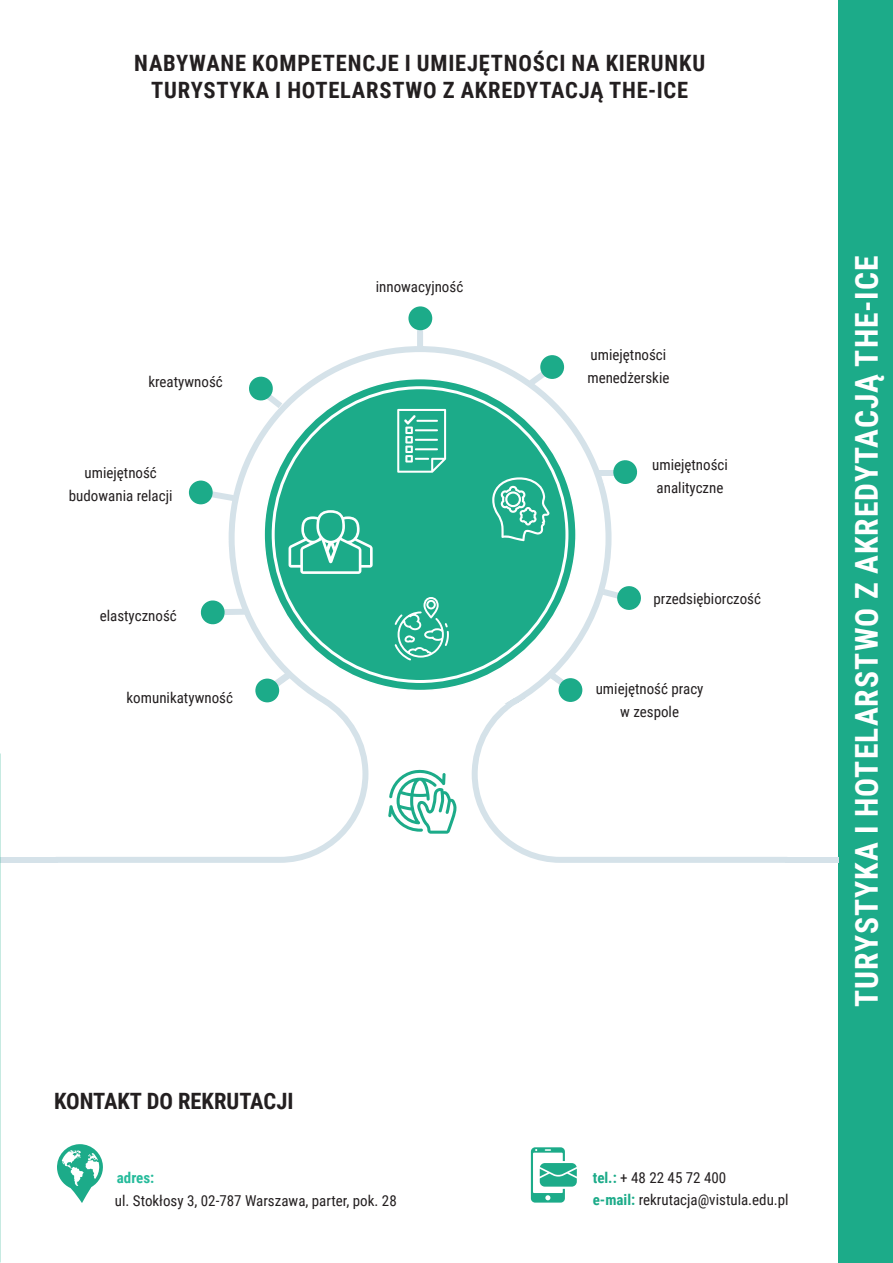
<style>
.page{position:relative;width:893px;height:1263px;background:#fff}
.page>*{position:absolute;margin:0;border:0;box-sizing:border-box;transform-origin:0 0}
.t1{font:700 31.5px "Roboto Condensed";letter-spacing:.035em;color:#fff}
.t2{font:700 22.5px/27px "Roboto Condensed";letter-spacing:.035em;color:#231f20;text-align:center}
.t3{font:700 22.5px "Roboto Condensed";color:#231f20}
.t4{font:15px/22.5px "Roboto Condensed";color:#231f20;text-align:center}
.t5{font:700 15px "Roboto Condensed";color:#26bb9b}
.s1{font-weight:700;color:#1cab89}
</style>
<div class="page">
<svg style="left:531px;top:1147px;width:46px;height:55px"></svg>
<svg style="left:57px;top:1144px;width:46px;height:59px"></svg>
<div style="left:839px;top:0;width:54px;height:1263px;background:#1cab89"></div>
<div style="left:0;top:857px;width:57px;height:6px;background:#d5e2e9"></div>
<div style="left:785px;top:857px;width:54px;height:6px;background:#d5e2e9"></div>
<svg style="left:57px;top:324px;width:728px;height:539px"></svg>
<div style="left:264px;top:379px;width:312px;height:311px;background:#1cab89;border-radius:50%"></div>
<svg style="left:289px;top:510px;width:84px;height:64px"></svg>
<svg style="left:492px;top:477px;width:57px;height:64px"></svg>
<svg style="left:505px;top:704px;width:42px;height:30px"></svg>
<svg style="left:397px;top:409px;width:49px;height:64px"></svg>
<div style="left:408px;top:306px;width:24px;height:24px;background:#1cab89;border-radius:50%"></div>
<svg style="left:269px;top:672px;width:22px;height:18px"></svg>
<div style="left:225px;top:609px;width:21px;height:6px;background:#d5e2e9"></div>
<svg style="left:549px;top:672px;width:21px;height:18px"></svg>
<div style="left:255px;top:678px;width:24px;height:24px;background:#1cab89;border-radius:50%"></div>
<div style="left:559px;top:678px;width:23px;height:24px;background:#1cab89;border-radius:50%"></div>
<svg style="left:247px;top:375px;width:35px;height:33px"></svg>
<svg style="left:529px;top:368px;width:21px;height:17px"></svg>
<div style="left:540px;top:355px;width:24px;height:24px;background:#1cab89;border-radius:50%"></div>
<svg style="left:603px;top:585px;width:39px;height:26px"></svg>
<div style="left:599px;top:470px;width:21px;height:5px;background:#d5e2e9"></div>
<svg style="left:602px;top:459px;width:37px;height:27px"></svg>
<svg style="left:394px;top:597px;width:55px;height:64px"></svg>
<svg style="left:204px;top:531px;width:25px;height:17px"></svg>
<svg style="left:200px;top:599px;width:26px;height:26px"></svg>
<svg style="left:212px;top:491px;width:22px;height:10px"></svg>
<div style="left:189px;top:480px;width:24px;height:24px;background:#1cab89;border-radius:50%"></div>
<p class="t2" style="left:134px;top:49px;width:572px">NABYWANE KOMPETENCJE I UMIEJĘTNOŚCI NA KIERUNKU<br>TURYSTYKA I HOTELARSTWO Z AKREDYTACJĄ THE-ICE</p>
<p class="t4" style="left:148px;top:370px;width:76px">kreatywność</p>
<p class="t4" style="left:69px;top:461px;width:105px">umiejętność budowania relacji</p>
<p class="t4" style="left:100px;top:603px;width:79px">elastyczność</p>
<p class="t4" style="left:127px;top:686px;width:108px">komunikatywność</p>
<p class="t4" style="left:376px;top:274px;width:89px">innowacyjność</p>
<p class="t4" style="left:591px;top:343px;width:77px">umiejętności</p>
<p class="t4" style="left:587px;top:365px;width:84px">menedżerskie</p>
<p class="t4" style="left:652px;top:453px;width:77px">umiejętności</p>
<p class="t4" style="left:657px;top:475px;width:68px">analityczne</p>
<p class="t4" style="left:653px;top:587px;width:109px">przedsiębiorczość</p>
<p class="t4" style="left:596px;top:677px;width:109px">umiejętność pracy w zespole</p>
<p class="t3" style="left:54px;top:1085px;width:241px">KONTAKT DO REKRUTACJI</p>
<p class="t5" style="left:117px;top:1167px;width:39px">adres:</p>
<p class="t4" style="left:115px;top:1188px;width:283px">ul. Stokłosy 3, 02-787 Warszawa, parter, pok. 28</p>
<p class="t4" style="left:593px;top:1165px;width:135px"><span class="s1">tel.:</span> + 48 22 45 72 400</p>
<p class="t4" style="left:593px;top:1188px;width:197px"><span class="s1">e-mail:</span> rekrutacja@vistula.edu.pl</p>
<p class="t1" style="left:844px;top:1007px;width:753px;rotate:-90deg">TURYSTYKA I HOTELARSTWO Z AKREDYTACJĄ THE-ICE</p>
</div>
